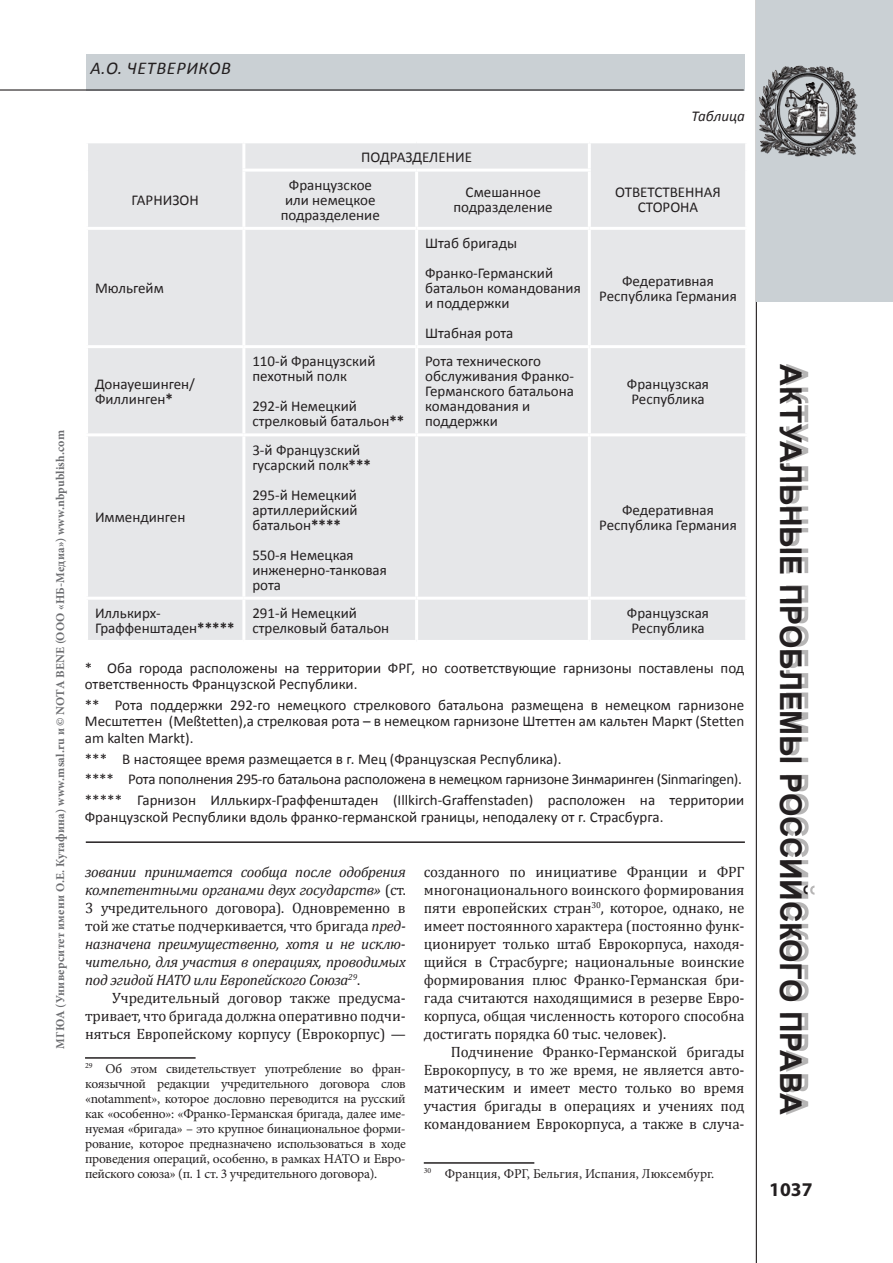
<style>
.page{position:relative;width:893px;height:1263px;background:#fff}
.page>*{position:absolute;margin:0;border:0;box-sizing:border-box;transform-origin:0 0}
.t1{font:700 30px "Arial";letter-spacing:-.005em;color:#231f20}
.t2{font:700 19.5px "Myriad Pro";color:#231f20}
.t3{font:italic 18px "Calibri";color:#231f20}
.t4{font:15px/15px "Calibri";color:#231f20}
.t5{font:15px/18px "Cambria";letter-spacing:-.01em;color:#231f20;text-align:justify}
.t6{font:italic 15px/18px "Cambria";letter-spacing:-.02em;color:#231f20;text-align:justify}
.t7{font:italic 15px "Calibri";color:#231f20}
.t8{font:13.5px/15px "Minion Pro";letter-spacing:-.015em;color:#231f20;text-align:justify}
.t9{font:700 12px "Minion Pro";letter-spacing:.02em;color:#6c6d70}
.s1{font-weight:700}
.s2{font-style:normal}
</style>
<div class="page">
<hr style="left:756px;top:0;width:1px;height:1263px;background:#231f20">
<div style="left:786px;top:364px;width:28px;height:751px;background:#231f20;opacity:.33"></div>
<div style="left:757px;top:0;width:136px;height:301px;background:#cad0d4"></div>
<div style="left:563px;top:54px;width:182px;height:36px;background:#cad0d4"></div>
<div style="left:86px;top:54px;width:477px;height:36px;background:#cad0d4"></div>
<hr style="left:0;top:89px;width:744px;height:2px;background:#231f20">
<img style="left:755px;top:54px;width:103px;height:111px">
<hr style="left:85px;top:1057px;width:111px;height:2px;background:#231f20">
<hr style="left:424px;top:1162px;width:110px;height:2px;background:#231f20">
<div style="left:88px;top:143px;width:657px;height:497px;background:#e6e7e9"></div>
<hr style="left:242px;top:143px;width:3px;height:26px;background:#fff">
<hr style="left:588px;top:143px;width:3px;height:26px;background:#fff">
<hr style="left:242px;top:169px;width:175px;height:3px;background:#fff">
<hr style="left:242px;top:172px;width:3px;height:55px;background:#fff">
<hr style="left:417px;top:169px;width:174px;height:3px;background:#fff">
<hr style="left:415px;top:172px;width:3px;height:55px;background:#fff">
<hr style="left:588px;top:172px;width:3px;height:55px;background:#fff">
<hr style="left:85px;top:227px;width:159px;height:3px;background:#fff">
<hr style="left:244px;top:227px;width:173px;height:3px;background:#fff">
<hr style="left:242px;top:230px;width:3px;height:115px;background:#fff">
<hr style="left:417px;top:227px;width:172px;height:3px;background:#fff">
<hr style="left:415px;top:230px;width:3px;height:115px;background:#fff">
<hr style="left:589px;top:227px;width:159px;height:3px;background:#fff">
<hr style="left:588px;top:230px;width:3px;height:115px;background:#fff">
<hr style="left:85px;top:345px;width:159px;height:3px;background:#fff">
<hr style="left:244px;top:345px;width:173px;height:3px;background:#fff">
<hr style="left:242px;top:348px;width:3px;height:85px;background:#fff">
<hr style="left:417px;top:345px;width:172px;height:3px;background:#fff">
<hr style="left:415px;top:348px;width:3px;height:85px;background:#fff">
<hr style="left:589px;top:345px;width:159px;height:3px;background:#fff">
<hr style="left:588px;top:348px;width:3px;height:85px;background:#fff">
<hr style="left:85px;top:433px;width:159px;height:3px;background:#fff">
<hr style="left:244px;top:433px;width:173px;height:3px;background:#fff">
<hr style="left:242px;top:436px;width:3px;height:161px;background:#fff">
<hr style="left:417px;top:433px;width:172px;height:3px;background:#fff">
<hr style="left:415px;top:436px;width:3px;height:161px;background:#fff">
<hr style="left:589px;top:433px;width:159px;height:3px;background:#fff">
<hr style="left:588px;top:436px;width:3px;height:161px;background:#fff">
<hr style="left:85px;top:597px;width:159px;height:3px;background:#fff">
<hr style="left:244px;top:597px;width:173px;height:3px;background:#fff">
<hr style="left:242px;top:600px;width:3px;height:40px;background:#fff">
<hr style="left:417px;top:597px;width:172px;height:3px;background:#fff">
<hr style="left:415px;top:600px;width:3px;height:40px;background:#fff">
<hr style="left:589px;top:597px;width:159px;height:3px;background:#fff">
<hr style="left:588px;top:600px;width:3px;height:40px;background:#fff">
<hr style="left:86px;top:841px;width:659px;height:2px;background:#231f20">
<p class="t9" style="left:52px;top:1048px;width:620px;rotate:-90deg">МГЮА (Университет имени О.Е. Кутафина) www.msal.ru и © NOTA BENE (ООО «НБ-Медиа») www.nbpublish.com</p>
<p class="t3" style="left:90px;top:57px;width:40px">а.о. четвериков</p>
<p class="t4" style="left:132px;top:192px;width:69px">ГАРНИЗОН</p>
<p class="t4" style="left:95px;top:280px;width:70px">Мюльгейм</p>
<p class="t4" style="left:95px;top:376px;width:102px">Донауешинген/<br>Филлинген<span class="s1">*</span></p>
<p class="t4" style="left:95px;top:509px;width:92px">Иммендинген</p>
<p class="t4" style="left:361px;top:148px;width:112px">ПОДРАЗДЕЛЕНИЕ</p>
<p class="t7" style="left:692px;top:107px;width:55px">Таблица</p>
<p class="t4" style="left:281px;top:177px;width:101px;text-align:center">французское или немецкое подразделение</p>
<p class="t4" style="left:453px;top:184px;width:101px;text-align:center">смешанное подразделение</p>
<p class="t4" style="left:615px;top:184px;width:107px;text-align:center">ОТВЕТСТВЕННАЯ<br>СТОРОНА</p>
<p class="t4" style="left:252px;top:353px;width:125px">110-й Французский пехотный полк</p>
<p class="t4" style="left:252px;top:398px;width:153px">292-й Немецкий стрелковый батальон<span class="s1">**</span></p>
<p class="t4" style="left:252px;top:441px;width:120px">3-й Французский гусарский полк<span class="s1">***</span></p>
<p class="t4" style="left:252px;top:486px;width:107px;text-align:justify">295-й Немецкий артиллерийский батальон<span class="s1">****</span></p>
<p class="t4" style="left:252px;top:546px;width:136px">550-я Немецкая инженерно-танковая рота</p>
<p class="t4" style="left:425px;top:227px;width:129px;line-height:30px">Штаб бригады<br>Франко-Германский</p>
<p class="t4" style="left:425px;top:280px;width:157px">батальон командования и поддержки</p>
<p class="t4" style="left:425px;top:325px;width:90px">Штабная рота</p>
<p class="t4" style="left:425px;top:353px;width:150px">Рота технического обслуживания Франко-<br>Германского батальона командования и поддержки</p>
<p class="t4" style="left:599px;top:272px;width:139px;text-align:center">Федеративная<br>Республика Германия</p>
<p class="t4" style="left:627px;top:376px;width:84px">Французская<br>Республика</p>
<p class="t4" style="left:599px;top:501px;width:139px;text-align:center">Федеративная<br>Республика Германия</p>
<p class="t4" style="left:95px;top:605px;width:141px">Иллькирх-<br>Граффенштаден<span class="s1">*****</span></p>
<p class="t4" style="left:252px;top:605px;width:138px">291-й Немецкий стрелковый батальон</p>
<p class="t4" style="left:627px;top:605px;width:84px">Французская<br>Республика</p>
<p class="t4" style="left:85px;top:659px;width:661px;line-height:16.5px">* Оба города расположены на территории ФРГ, но соответствующие гарнизоны поставлены под ответственность Французской Республики.</p>
<p class="t4" style="left:85px;top:696px;width:661px;line-height:16.5px;text-align:justify">** Рота поддержки 292-го немецкого стрелкового батальона размещена в немецком гарнизоне Месштеттен (Meßtetten),а стрелковая рота – в немецком гарнизоне Штеттен ам кальтен Маркт (Stetten am kalten Markt).</p>
<p class="t4" style="left:85px;top:748px;width:661px;line-height:20.7px">*** В настоящее время размещается в г. Мец (Французская Республика).<br>**** Рота пополнения 295-го батальона расположена в немецком гарнизоне Зинмаринген (Sinmaringen). ***** Гарнизон Иллькирх-Граффенштаден (Illkirch-Graffenstaden) расположен на территории</p>
<p class="t4" style="left:85px;top:808px;width:580px">Французской Республики вдоль франко-германской границы, неподалеку от г. Страсбурга.</p>
<p class="t6" style="left:85px;top:863px;width:322px">зовании принимается сообща после одобрения компетентными органами двух государств» <span class="s2">(ст.<br>3 учредительного договора). Одновременно в той же статье подчеркивается, что бригада</span> пред&shy;назначена преимущественно, хотя и не исклю&shy;чительно, для участия в операциях, проводимых под эгидой НАТО или Европейского союза<sup>29</sup><span class="s2">.</span></p>
<p class="t5" style="left:85px;top:989px;width:322px;text-indent:27px">Учредительный договор также предусма&shy;тривает, что бригада должна оперативно подчи&shy;няться Европейскому корпусу (Еврокорпус) —</p>
<p class="t8" style="left:85px;top:1061px;width:322px"><sup>29</sup> Об этом свидетельствует употребление во фран&shy;коязычной редакции учредительного договора слов «notamment», которое дословно переводится на русский как «особенно»: «Франко-Германская бригада, далее име&shy;нуемая «бригада» – это крупное бинациональное форми&shy;рование, которое предназначено использоваться в ходе проведения операций, особенно, в рамках НАТО и Евро&shy;пейского союза» (п. 1 ст. 3 учредительного договора).</p>
<p class="t5" style="left:424px;top:863px;width:322px">созданного по инициативе Франции и ФРГ многонационального воинского формирования пяти европейских стран<sup>30</sup>, которое, однако, не имеет постоянного характера (постоянно функ&shy;ционирует только штаб Еврокорпуса, находя&shy;щийся в Страсбурге; национальные воинские формирования плюс Франко-Германская бри&shy;гада считаются находящимися в резерве Евро&shy;корпуса, общая численность которого способна достигать порядка 60 тыс. человек).</p>
<p class="t5" style="left:424px;top:1043px;width:322px;text-indent:27px">Подчинение Франко-Германской бригады Еврокорпусу, в то же время, не является авто&shy;матическим и имеет место только во время участия бригады в операциях и учениях под командованием Еврокорпуса, а также в случа-</p>
<p class="t8" style="left:424px;top:1166px;width:292px"><sup>30</sup> Франция, ФРГ, Бельгия, Испания, Люксембург.</p>
<h1 class="t1" style="left:810px;top:364px;width:747px;rotate:90deg">Актуальные проблемы российского права</h1>
<h2 class="t2" style="left:769px;top:1177px;width:45px">1037</h2>
</div>
